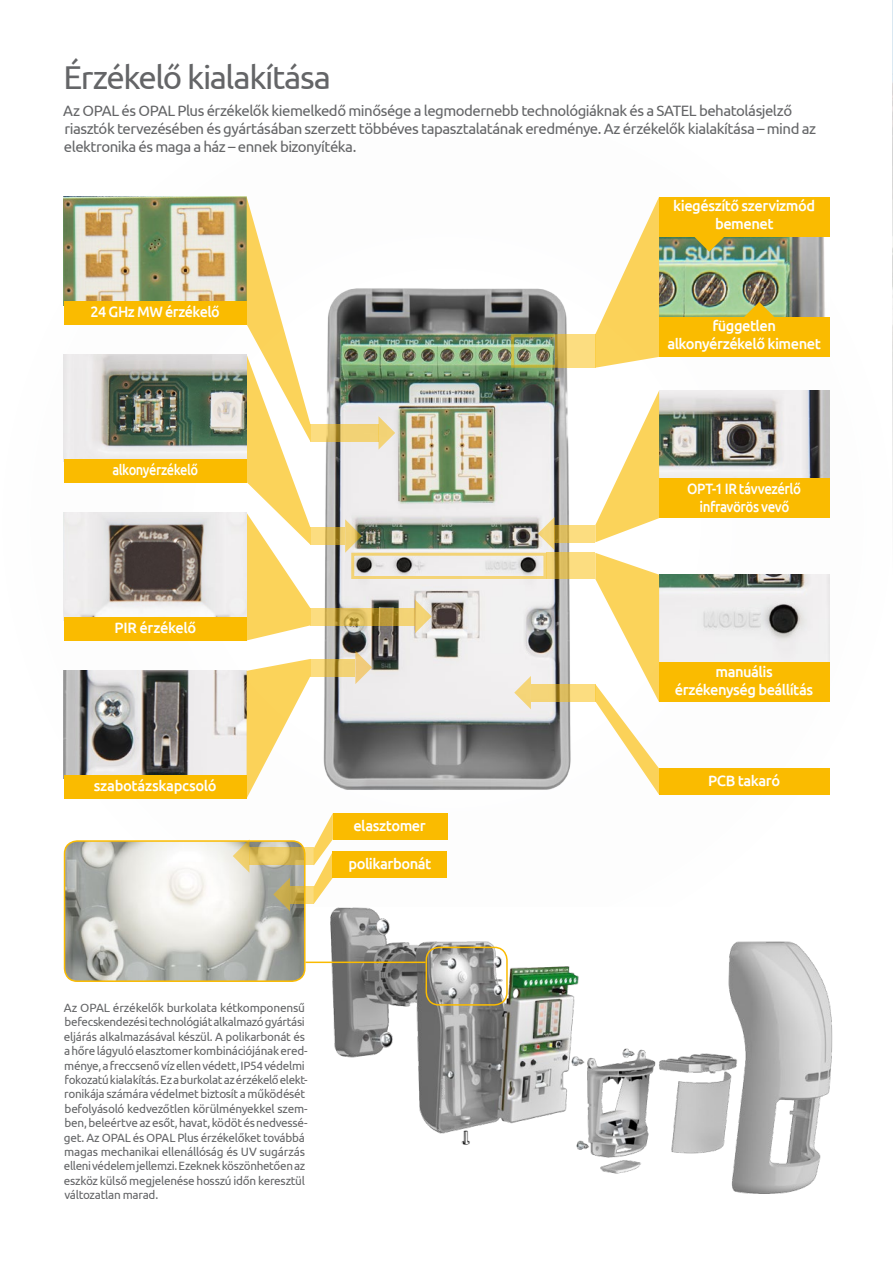
<style>
.page{position:relative;width:893px;height:1263px;background:#fff}
.page>*{position:absolute;margin:0;border:0;box-sizing:border-box;transform-origin:0 0}
.t1{font:33px "Ubuntu";letter-spacing:-.045em;color:#646567}
.t2{font:15px/18px "Ubuntu";letter-spacing:-.035em;color:#646567}
.t3{font:500 15px/18px "Ubuntu";letter-spacing:-.035em;color:#fff;text-align:center}
.t4{font:500 15px/18px "Ubuntu";letter-spacing:-.035em;color:#fff;text-align:center;scale:.89 1}
.t5{font:500 15px "Ubuntu";letter-spacing:-.035em;color:#fff;scale:.96 1}
.t6{font:500 15px "Ubuntu";letter-spacing:-.035em;color:#fff;scale:.86 1}
.t7{font:12px/14.4px "Ubuntu";letter-spacing:-.025em;color:#646567}
</style>
<div class="page">
<img style="left:65px;top:843px;width:238px;height:138px">
<div style="left:64px;top:840px;width:242px;height:142px;border:2px solid #fabb00;border-radius:13px"></div>
<img style="left:321px;top:907px;width:512px;height:287px">
<div style="left:426px;top:947px;width:82px;height:59px;border:2px solid #fabb00;border-radius:13px"></div>
<hr style="left:306px;top:961px;width:120px;height:2px;background:#fabb00">
<img style="left:238px;top:288px;width:430px;height:559px">
<svg style="left:249px;top:847px;width:65px;height:18px"></svg>
<svg style="left:233px;top:839px;width:16px;height:34px"></svg>
<div style="left:333px;top:813px;width:115px;height:26px;background:#fabb00"></div>
<svg style="left:290px;top:886px;width:24px;height:17px"></svg>
<svg style="left:273px;top:878px;width:17px;height:33px"></svg>
<svg style="left:314px;top:813px;width:19px;height:91px"></svg>
<div style="left:332px;top:851px;width:115px;height:26px;background:#fabb00"></div>
<img style="left:659px;top:237px;width:166px;height:80px">
<img style="left:64px;top:197px;width:183px;height:104px">
<svg style="left:595px;top:197px;width:64px;height:171px"></svg>
<svg style="left:247px;top:198px;width:63px;height:442px"></svg>
<svg style="left:558px;top:334px;width:37px;height:34px"></svg>
<svg style="left:310px;top:424px;width:68px;height:18px"></svg>
<svg style="left:310px;top:527px;width:35px;height:18px"></svg>
<svg style="left:310px;top:608px;width:105px;height:17px;background:#d4b456"></svg>
<div style="left:659px;top:317px;width:170px;height:40px;background:#fabb00"></div>
<div style="left:659px;top:197px;width:170px;height:40px;background:#fabb00"></div>
<svg style="left:744px;top:302px;width:30px;height:15px"></svg>
<svg style="left:694px;top:237px;width:30px;height:15px"></svg>
<div style="left:64px;top:301px;width:183px;height:23px;background:#fabb00"></div>
<img style="left:64px;top:355px;width:183px;height:104px">
<div style="left:64px;top:459px;width:183px;height:23px;background:#fabb00"></div>
<img style="left:64px;top:513px;width:183px;height:104px">
<div style="left:64px;top:617px;width:183px;height:23px;background:#fabb00"></div>
<img style="left:64px;top:671px;width:183px;height:104px">
<div style="left:64px;top:775px;width:183px;height:23px;background:#fabb00"></div>
<svg style="left:378px;top:416px;width:17px;height:34px"></svg>
<svg style="left:345px;top:519px;width:17px;height:34px"></svg>
<svg style="left:415px;top:600px;width:17px;height:33px"></svg>
<img style="left:659px;top:391px;width:170px;height:87px">
<svg style="left:595px;top:391px;width:64px;height:151px"></svg>
<svg style="left:555px;top:525px;width:40px;height:17px"></svg>
<svg style="left:546px;top:553px;width:49px;height:26px"></svg>
<svg style="left:531px;top:684px;width:64px;height:17px"></svg>
<svg style="left:538px;top:517px;width:17px;height:33px"></svg>
<svg style="left:514px;top:676px;width:17px;height:33px"></svg>
<div style="left:659px;top:478px;width:170px;height:40px;background:#fabb00"></div>
<img style="left:659px;top:575px;width:170px;height:87px">
<svg style="left:595px;top:553px;width:64px;height:242px"></svg>
<div style="left:659px;top:662px;width:170px;height:40px;background:#fabb00"></div>
<div style="left:659px;top:768px;width:170px;height:27px;background:#fabb00"></div>
<svg style="left:247px;top:659px;width:63px;height:139px"></svg>
<svg style="left:310px;top:659px;width:45px;height:17px"></svg>
<svg style="left:355px;top:651px;width:17px;height:33px"></svg>
<h1 class="t1" style="left:64px;top:58px;width:269px">Érzékelő kialakítása</h1>
<p class="t2" style="left:63px;top:102px;width:754px">Az OPAL és OPAL Plus érzékelők kiemelkedő minősége a legmodernebb technológiáknak és a SATEL behatolásjelző riasztók tervezésében és gyártásában szerzett többéves tapasztalatának eredménye. Az érzékelők kialakítása – mind az elektronika és maga a ház – ennek bizonyítéka.</p>
<p class="t5" style="left:91px;top:302px;width:136px">24 GHz MW érzékelő</p>
<p class="t6" style="left:112px;top:460px;width:101px">alkonyérzékelő</p>
<p class="t3" style="left:115px;top:618px;width:83px">PIR érzékelő</p>
<p class="t3" style="left:94px;top:776px;width:125px">szabotázskapcsoló</p>
<p class="t3" style="left:353px;top:816px;width:74px">elasztomer</p>
<p class="t3" style="left:348px;top:854px;width:84px">polikarbonát</p>
<p class="t7" style="left:64px;top:1000px;width:246px">Az OPAL érzékelők burkolata kétkomponensű befecskendezési technológiát alkalmazó gyártási eljárás alkalmazásával készül. A polikarbonát és a hőre lágyuló elasztomer kombinációjának ered&shy;ménye, a freccsenő víz ellen védett, IP54 védelmi fokozatú kialakítás. Ez a burkolat az érzékelő elekt&shy;ronikája számára védelmet biztosít a működését befolyásoló kedvezőtlen körülményekkel szem&shy;ben, beleértve az esőt, havat, ködöt és nedvessé&shy;get. Az OPAL és OPAL Plus érzékelőket továbbá magas mechanikai ellenállóság és UV sugárzás elleni védelem jellemzi. Ezeknek köszönhetően az eszköz külső megjelenése hosszú időn keresztül változatlan marad.</p>
<p class="t3" style="left:673px;top:196px;width:144px">kiegészítő szervizmód bemenet</p>
<p class="t3" style="left:667px;top:317px;width:155px">független alkonyérzékelő kimenet</p>
<p class="t4" style="left:687px;top:479px;width:130px">OPT-1 IR távvezérlő infravörös vevő</p>
<p class="t3" style="left:675px;top:662px;width:140px">manuális érzékenység beállítás</p>
<p class="t3" style="left:708px;top:771px;width:73px">PCB takaró</p>
</div>
